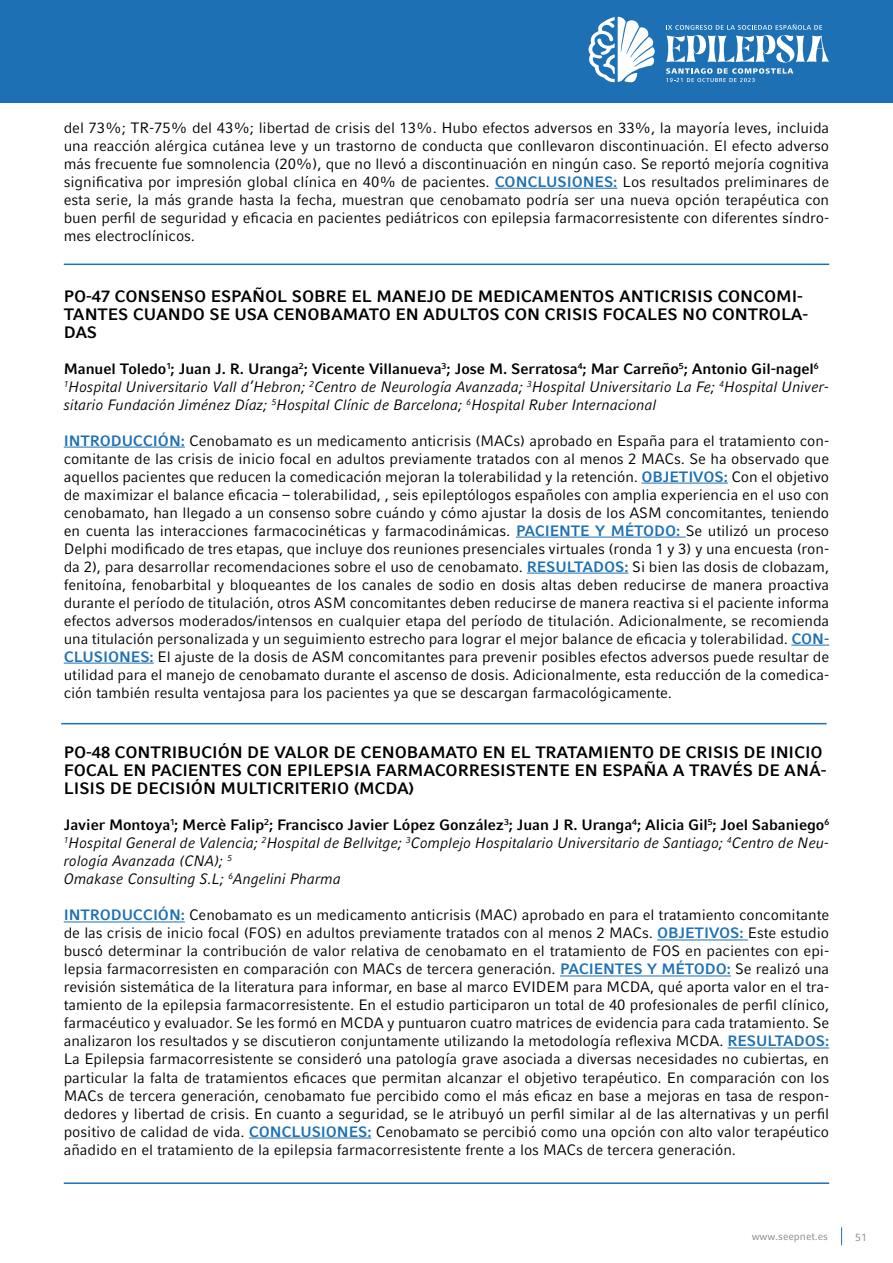
<style>
.page{position:relative;width:893px;height:1263px;background:#fff}
.page>*{position:absolute;margin:0;border:0;box-sizing:border-box;transform-origin:0 0}
.t1{font:700 16.5px/18px "Compatil Fact LT";letter-spacing:-.005em;color:#000}
.t2{font:15px/18px "Compatil Fact LT";letter-spacing:-.005em;color:#000;text-align:justify}
.t3{font:italic 15px/18px "Compatil Fact LT Pro";letter-spacing:-.005em;color:#000}
.t4{font:700 15px "Compatil Fact LT";letter-spacing:-.005em;color:#000}
.t5{font:10.5px "Compatil Fact LT";color:#87888a}
.s1{font-weight:700;color:#1d70b3}
</style>
<div class="page">
<div style="left:0;top:0;width:893px;height:102px;background:#1d70b3"></div>
<svg style="left:841px;top:1227px;width:1px;height:18px"></svg>
<svg style="left:588px;top:17px;width:67px;height:66px"></svg>
<svg style="left:666px;top:24px;width:163px;height:58px"></svg>
<hr style="left:495px;top:188px;width:122px;height:1px;background:#1d70b3">
<hr style="left:64px;top:447px;width:121px;height:1px;background:#1d70b3">
<hr style="left:641px;top:483px;width:87px;height:1px;background:#1d70b3">
<hr style="left:516px;top:537px;width:170px;height:1px;background:#1d70b3">
<hr style="left:527px;top:573px;width:101px;height:1px;background:#1d70b3">
<hr style="left:791px;top:645px;width:38px;height:1px;background:#1d70b3">
<hr style="left:64px;top:663px;width:90px;height:1px;background:#1d70b3">
<hr style="left:64px;top:921px;width:121px;height:1px;background:#1d70b3">
<hr style="left:657px;top:939px;width:91px;height:1px;background:#1d70b3">
<hr style="left:560px;top:975px;width:171px;height:1px;background:#1d70b3">
<hr style="left:727px;top:1047px;width:102px;height:1px;background:#1d70b3">
<hr style="left:249px;top:1137px;width:122px;height:1px;background:#1d70b3">
<hr style="left:64px;top:264px;width:765px;height:1px;background:#1d70b3">
<hr style="left:61px;top:723px;width:766px;height:1px;background:#1d70b3">
<hr style="left:64px;top:1182px;width:765px;height:2px;background:#1d70b3">
<p class="t2" style="left:64px;top:118px;width:767px">del 73%; TR-75% del 43%; libertad de crisis del 13%. Hubo efectos adversos en 33%, la mayoría leves, incluida una reacción alérgica cutánea leve y un trastorno de conducta que conllevaron discontinuación. El efecto adverso más frecuente fue somnolencia (20%), que no llevó a discontinuación en ningún caso. Se reportó mejoría cognitiva significativa por impresión global clínica en 40% de pacientes. <span class="s1">CONCLUSIONES:</span> Los resultados preliminares de esta serie, la más grande hasta la fecha, muestran que cenobamato podría ser una nueva opción terapéutica con buen perfil de seguridad y eficacia en pacientes pediátricos con epilepsia farmacorresistente con diferentes síndro&shy;mes electroclínicos.</p>
<p class="t1" style="left:64px;top:287px;width:746px">PO-47 CONSENSO ESPAÑOL SOBRE EL MANEJO DE MEDICAMENTOS ANTICRISIS CONCOMI-<br>TANTES CUANDO SE USA CENOBAMATO EN ADULTOS CON CRISIS FOCALES NO CONTROLA-<br>DAS</p>
<p class="t4" style="left:64px;top:360px;width:756px">Manuel Toledo<sup>1</sup>; Juan J. R. Uranga<sup>2</sup>; Vicente Villanueva<sup>3</sup>; Jose M. Serratosa<sup>4</sup>; Mar Carreño<sup>5</sup>; Antonio Gil-nagel<sup>6</sup></p>
<p class="t3" style="left:64px;top:377px;width:767px"><sup>1</sup>Hospital Universitario Vall d’Hebron; <sup>2</sup>Centro de Neurología Avanzada; <sup>3</sup>Hospital Universitario La Fe; <sup>4</sup>Hospital Univer&shy;sitario Fundación Jiménez Díaz; <sup>5</sup>Hospital Clínic de Barcelona; <sup>6</sup>Hospital Ruber Internacional</p>
<p class="t2" style="left:64px;top:431px;width:767px"><span class="s1">INTRODUCCIÓN:</span> Cenobamato es un medicamento anticrisis (MACs) aprobado en España para el tratamiento con&shy;comitante de las crisis de inicio focal en adultos previamente tratados con al menos 2 MACs. Se ha observado que aquellos pacientes que reducen la comedicación mejoran la tolerabilidad y la retención. <span class="s1">OBJETIVOS:</span> Con el objetivo de maximizar el balance eficacia – tolerabilidad, , seis epileptólogos españoles con amplia experiencia en el uso con cenobamato, han llegado a un consenso sobre cuándo y cómo ajustar la dosis de los ASM concomitantes, teniendo en cuenta las interacciones farmacocinéticas y farmacodinámicas. <span class="s1">PACIENTE Y MÉTODO:</span> Se utilizó un proceso Delphi modificado de tres etapas, que incluye dos reuniones presenciales virtuales (ronda 1 y 3) y una encuesta (ron&shy;da 2), para desarrollar recomendaciones sobre el uso de cenobamato. <span class="s1">RESULTADOS:</span> Si bien las dosis de clobazam, fenitoína, fenobarbital y bloqueantes de los canales de sodio en dosis altas deben reducirse de manera proactiva durante el período de titulación, otros ASM concomitantes deben reducirse de manera reactiva si el paciente informa efectos adversos moderados/intensos en cualquier etapa del período de titulación. Adicionalmente, se recomienda una titulación personalizada y un seguimiento estrecho para lograr el mejor balance de eficacia y tolerabilidad. <span class="s1">CON-CLUSIONES:</span> El ajuste de la dosis de ASM concomitantes para prevenir posibles efectos adversos puede resultar de utilidad para el manejo de cenobamato durante el ascenso de dosis. Adicionalmente, esta reducción de la comedica&shy;ción también resulta ventajosa para los pacientes ya que se descargan farmacológicamente.</p>
<p class="t1" style="left:64px;top:743px;width:764px">PO-48 CONTRIBUCIÓN DE VALOR DE CENOBAMATO EN EL TRATAMIENTO DE CRISIS DE INICIO<br>FOCAL EN PACIENTES CON EPILEPSIA FARMACORRESISTENTE EN ESPAÑA A TRAVÉS DE ANÁ-<br>LISIS DE DECISIÓN MULTICRITERIO (MCDA)</p>
<p class="t4" style="left:64px;top:816px;width:767px">Javier Montoya<sup>1</sup>; Mercè Falip<sup>2</sup>; Francisco Javier López González<sup>3</sup>; Juan J R. Uranga<sup>4</sup>; Alicia Gil<sup>5</sup>; Joel Sabaniego<sup>6</sup></p>
<p class="t3" style="left:64px;top:834px;width:767px"><sup>1</sup>Hospital General de Valencia; <sup>2</sup>Hospital de Bellvitge; <sup>3</sup>Complejo Hospitalario Universitario de Santiago; <sup>4</sup>Centro de Neu&shy;rología Avanzada (CNA); <sup>5<br></sup>Omakase Consulting S.L; <sup>6</sup>Angelini Pharma</p>
<p class="t2" style="left:64px;top:906px;width:767px"><span class="s1">INTRODUCCIÓN:</span> Cenobamato es un medicamento anticrisis (MAC) aprobado en para el tratamiento concomitante de las crisis de inicio focal (FOS) en adultos previamente tratados con al menos 2 MACs. <span class="s1">OBJETIVOS:</span> Este estudio buscó determinar la contribución de valor relativa de cenobamato en el tratamiento de FOS en pacientes con epi&shy;lepsia farmacorresisten en comparación con MACs de tercera generación. <span class="s1">PACIENTES Y MÉTODO:</span> Se realizó una revisión sistemática de la literatura para informar, en base al marco EVIDEM para MCDA, qué aporta valor en el tra&shy;tamiento de la epilepsia farmacorresistente. En el estudio participaron un total de 40 profesionales de perfil clínico, farmacéutico y evaluador. Se les formó en MCDA y puntuaron cuatro matrices de evidencia para cada tratamiento. Se analizaron los resultados y se discutieron conjuntamente utilizando la metodología reflexiva MCDA. <span class="s1">RESULTADOS:<br></span>La Epilepsia farmacorresistente se consideró una patología grave asociada a diversas necesidades no cubiertas, en particular la falta de tratamientos eficaces que permitan alcanzar el objetivo terapéutico. En comparación con los MACs de tercera generación, cenobamato fue percibido como el más eficaz en base a mejoras en tasa de respon&shy;dedores y libertad de crisis. En cuanto a seguridad, se le atribuyó un perfil similar al de las alternativas y un perfil positivo de calidad de vida. <span class="s1">CONCLUSIONES:</span> Cenobamato se percibió como una opción con alto valor terapéutico añadido en el tratamiento de la epilepsia farmacorresistente frente a los MACs de tercera generación.</p>
<p class="t5" style="left:752px;top:1230px;width:78px">www.seepnet.es</p>
<p class="t5" style="left:855px;top:1231px;width:13px">51</p>
</div>
